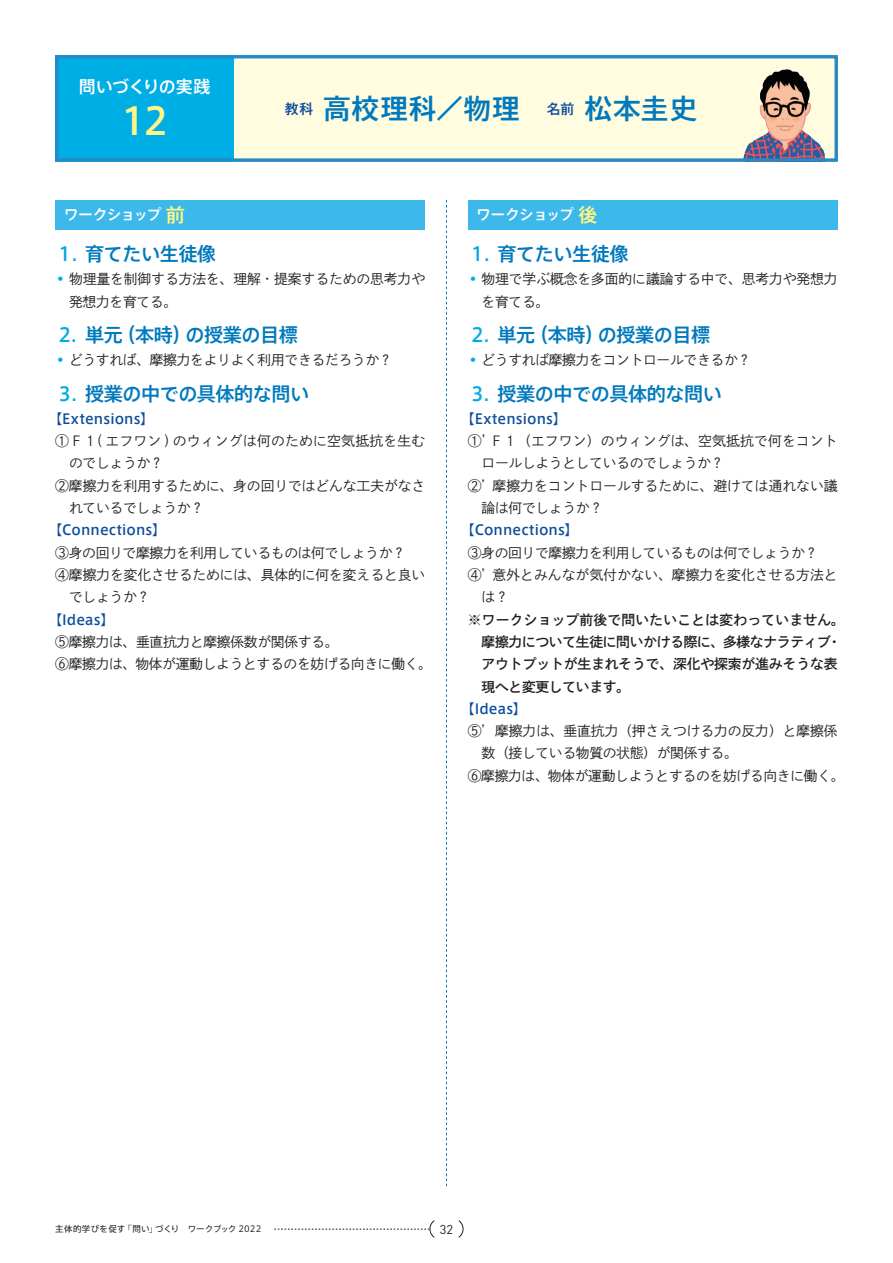
<style>
.page{position:relative;width:893px;height:1263px;background:#fff}
.page>*{position:absolute;margin:0;border:0;box-sizing:border-box;transform-origin:0 0}
.t1{font:500 37.2px "Axis Std";color:#fff685}
.t2{font:500 27.6px "Axis Std";letter-spacing:.03em;color:#0079bd}
.t3{font:500 19.2px "Axis Std";letter-spacing:-.025em;color:#0079bd}
.t4{font:500 19.2px "Axis Std";color:#00abe5}
.t5{font:500 19.2px "Axis Std";color:#fff685}
.t6{font:500 16.95px "Axis Std";letter-spacing:-.025em;color:#fff}
.t7{font:500 14.85px "Axis Std";letter-spacing:-.075em;color:#fff}
.t8{font:13.8px/22.4px "Shuei Go Kin Std L";letter-spacing:-.025em;color:#231f20}
.t9{font:500 13.8px "Axis Std";letter-spacing:.01em;color:#0d4d9b}
.t10{font:13.8px/22.4px "Shuei Go Kin Std B";letter-spacing:-.01em;color:#231f20}
.t11{font:13.8px "Shuei Go Kin Std L";color:#231f20}
.t12{font:13.8px/22.4px "Shuei Go Kin Std L";letter-spacing:.015em;color:#231f20}
.t13{font:13.8px/22.4px "Shuei Go Kin Std B";letter-spacing:.01em;color:#231f20;text-align:right}
.t14{font:13.8px "Shuei Go Kin Std L";letter-spacing:.01em;color:#231f20}
.t15{font:12.75px "DIN Pro";color:#231f20}
.t16{font:8.55px "Axis Std";letter-spacing:-.015em;color:#231f20}
.t17{font:8.55px "Axis Std";letter-spacing:.035em;color:#231f20}
.t18{font:8.55px "Axis Std";letter-spacing:.015em;color:#231f20}
.s1{color:#00abe5}
.s2{color:#0079bd}
</style>
<div class="page">
<div style="left:55px;top:55px;width:783px;height:107px;background:#fffce0"></div>
<div style="left:55px;top:55px;width:179px;height:107px;background:#00aee6"></div>
<img style="left:743px;top:69px;width:82px;height:89px">
<div style="left:55px;top:55px;width:783px;height:107px;border:3px solid #268ac7"></div>
<div style="left:55px;top:200px;width:370px;height:30px;background:#3cb8ea"></div>
<div style="left:468px;top:200px;width:370px;height:30px;background:#3cb8ea"></div>
<svg style="left:446px;top:200px;width:1px;height:986px"></svg>
<svg style="left:274px;top:1220px;width:161px;height:18px"></svg>
<svg style="left:458px;top:1220px;width:5px;height:18px"></svg>
<p class="t6" style="left:79px;top:73px;width:133px">問いづくりの実践</p>
<p class="t1" style="left:121px;top:93px;width:49px">12</p>
<p class="t2" style="left:323px;top:88px;width:198px">高校理科／物理</p>
<p class="t9" style="left:285px;top:98px;width:30px">教科</p>
<p class="t9" style="left:309px;top:98px;width:15px">　</p>
<p class="t9" style="left:547px;top:98px;width:29px">名前</p>
<p class="t2" style="left:584px;top:88px;width:114px">松本圭史</p>
<p class="t5" style="left:166px;top:200px;width:21px">前</p>
<p class="t7" style="left:64px;top:204px;width:99px">ワークショップ</p>
<p class="t5" style="left:578px;top:200px;width:21px">後</p>
<p class="t7" style="left:476px;top:204px;width:99px">ワークショップ</p>
<p class="t3" style="left:55px;top:240px;width:162px"><span class="s1">１.</span> 育てたい生徒像</p>
<p class="t8" style="left:69px;top:268px;width:358px;text-indent:-14px"><span class="s1">•</span> 物理量を制御する方法を、理解・提案するための思考力や発想力を育てる。</p>
<p class="t3" style="left:185px;top:320px;width:114px">の授業の目標</p>
<p class="t3" style="left:117px;top:320px;width:77px">（本時）</p>
<p class="t4" style="left:55px;top:320px;width:69px">２. <span class="s2">単元</span></p>
<p class="t8" style="left:55px;top:349px;width:339px"><span class="s1">•</span> どうすれば、摩擦力をよりよく利用できるだろうか?</p>
<p class="t3" style="left:55px;top:379px;width:256px"><span class="s1">３.</span> 授業の中での具体的な問い</p>
<p class="t9" style="left:48px;top:408px;width:107px">【Extensions【</p>
<p class="t12" style="left:69px;top:429px;width:358px;text-indent:-14px">① F １( エフワン ) のウィングは何のために空気抵抗を生むのでしょうか?</p>
<p class="t8" style="left:69px;top:474px;width:358px;text-indent:-14px">②摩擦力を利用するために、身の回りではどんな工夫がなされているでしょうか?</p>
<p class="t9" style="left:48px;top:520px;width:119px">【Connections【</p>
<p class="t8" style="left:55px;top:541px;width:352px">③身の回りで摩擦力を利用しているものは何でしょうか?</p>
<p class="t8" style="left:69px;top:563px;width:358px;text-indent:-14px">④摩擦力を変化させるためには、具体的に何を変えると良いでしょうか?</p>
<p class="t9" style="left:48px;top:609px;width:67px">【Ideas【</p>
<p class="t8" style="left:55px;top:630px;width:285px">⑤摩擦力は、垂直抗力と摩擦係数が関係する。</p>
<p class="t8" style="left:55px;top:653px;width:378px">⑥摩擦力は、物体が運動しようとするのを妨げる向きに働く。</p>
<p class="t3" style="left:468px;top:240px;width:162px"><span class="s1">１.</span> 育てたい生徒像</p>
<p class="t8" style="left:482px;top:268px;width:358px;text-indent:-14px"><span class="s1">•</span> 物理で学ぶ概念を多面的に議論する中で、思考力や発想力を育てる。</p>
<p class="t3" style="left:598px;top:320px;width:114px">の授業の目標</p>
<p class="t3" style="left:529px;top:320px;width:77px">（本時）</p>
<p class="t4" style="left:468px;top:320px;width:69px">２. <span class="s2">単元</span></p>
<p class="t8" style="left:468px;top:349px;width:285px"><span class="s1">•</span> どうすれば摩擦力をコントロールできるか?</p>
<p class="t3" style="left:468px;top:379px;width:256px"><span class="s1">３.</span> 授業の中での具体的な問い</p>
<p class="t9" style="left:461px;top:408px;width:107px">【Extensions【</p>
<p class="t14" style="left:492px;top:431px;width:347px">F １（エフワン）のウィングは、空気抵抗で何をコント</p>
<p class="t8" style="left:482px;top:429px;width:244px;text-indent:-14px">①’<br>ロールしようとしているのでしょうか?</p>
<p class="t11" style="left:493px;top:476px;width:347px">摩擦力をコントロールするために、避けては通れない議</p>
<p class="t8" style="left:482px;top:474px;width:123px;text-indent:-14px">②’<br>論は何でしょうか?</p>
<p class="t9" style="left:461px;top:520px;width:119px">【Connections【</p>
<p class="t8" style="left:468px;top:541px;width:352px">③身の回りで摩擦力を利用しているものは何でしょうか?</p>
<p class="t11" style="left:493px;top:565px;width:347px">意外とみんなが気付かない、摩擦力を変化させる方法と</p>
<p class="t8" style="left:482px;top:563px;width:29px;text-indent:-14px">④’は?</p>
<p class="t13" style="left:468px;top:608px;width:378px">※ワークショップ前後で問いたいことは変わっていません。・</p>
<p class="t10" style="left:482px;top:630px;width:357px">摩擦力について生徒に問いかける際に、多様なナラティブアウトプットが生まれそうで、深化や探索が進みそうな表現へと変更しています。</p>
<p class="t9" style="left:461px;top:698px;width:67px">【Ideas【</p>
<p class="t8" style="left:482px;top:720px;width:358px;text-indent:-14px">⑤’摩擦力は、垂直抗力（押さえつける力の反力）と摩擦係数（接している物質の状態）が関係する。</p>
<p class="t8" style="left:468px;top:764px;width:378px">⑥摩擦力は、物体が運動しようとするのを妨げる向きに働く。</p>
<p class="t16" style="left:155px;top:1223px;width:108px">づくり　ワークブック 2022</p>
<p class="t17" style="left:55px;top:1223px;width:72px">主体的学びを促す</p>
<p class="t18" style="left:124px;top:1223px;width:35px">「問い」</p>
<p class="t15" style="left:440px;top:1220px;width:15px">32</p>
</div>
